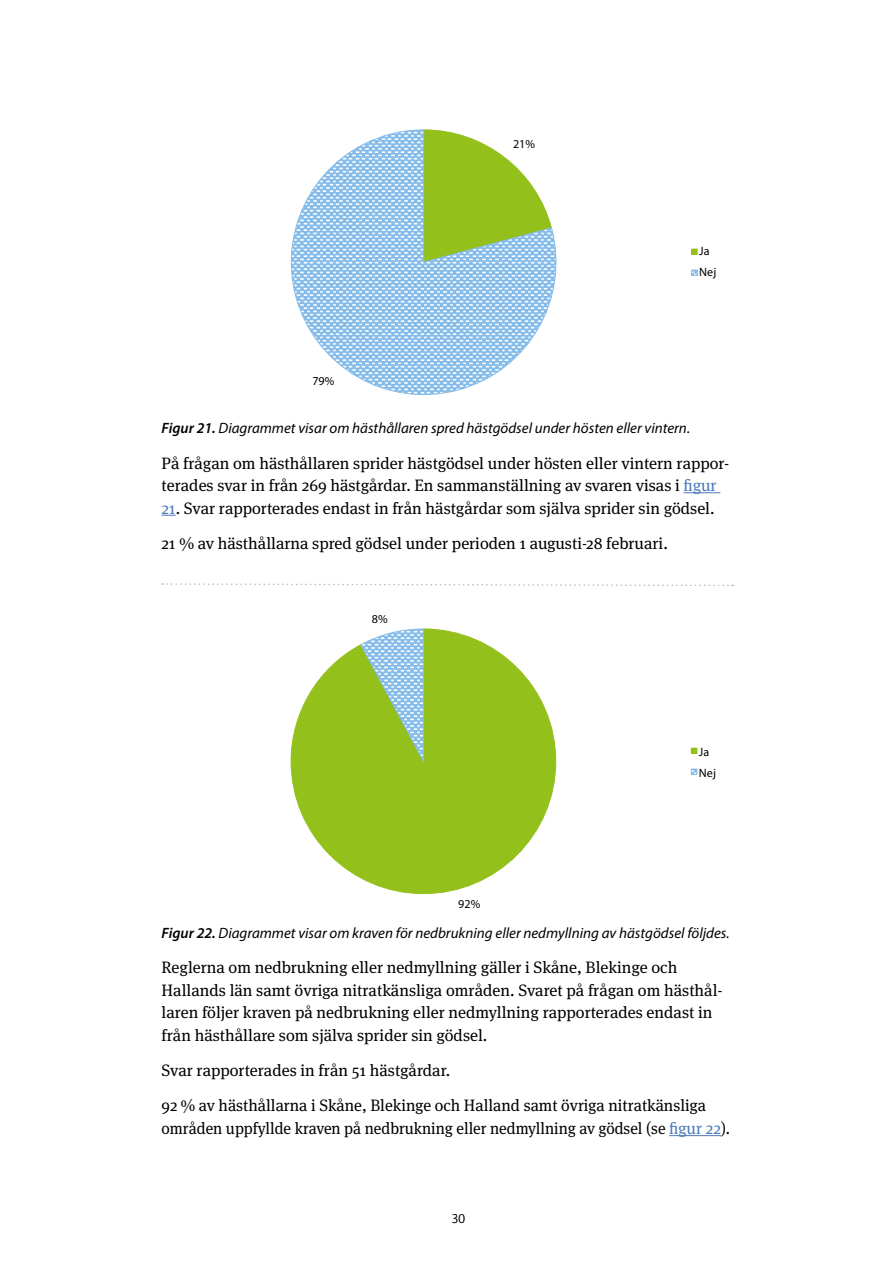
<style>
.page{position:relative;width:893px;height:1263px;background:#fff}
.page>*{position:absolute;margin:0;border:0;box-sizing:border-box;transform-origin:0 0}
.Brödtext{font:16.5px/22.5px "Meta Serif Pro";color:#000}
.Figurrubrik{font:italic 15px "Myriad Pro";color:#000}
.t1{font:300 13.5px "Myriad Pro";color:#000}
.t2{font:12.15px/21px "Myriad Pro";letter-spacing:.01em;color:#000}
.s1{font-weight:600}
.s2{color:#4c7cba}
</style>
<div class="page">
<hr style="left:684px;top:492px;width:36px;height:1px;background:#4c7cba">
<svg style="left:162px;top:515px;width:14px;height:1px"></svg>
<hr style="left:669px;top:1135px;width:52px;height:1px;background:#4c7cba">
<svg style="left:290px;top:130px;width:267px;height:266px"></svg>
<svg style="left:691px;top:249px;width:6px;height:5px"></svg>
<svg style="left:691px;top:270px;width:6px;height:5px"></svg>
<svg style="left:291px;top:629px;width:265px;height:265px"></svg>
<svg style="left:360px;top:629px;width:64px;height:134px;background:#9ec890"></svg>
<svg style="left:691px;top:748px;width:6px;height:5px"></svg>
<svg style="left:691px;top:769px;width:6px;height:5px"></svg>
<svg style="left:162px;top:583px;width:571px;height:4px"></svg>
<p class="t2" style="left:312px;top:370px;width:23px">79%</p>
<p class="t2" style="left:513px;top:133px;width:23px">21%</p>
<p class="t2" style="left:699px;top:240px;width:19px">Ja<br>Nej</p>
<p class="Figurrubrik" style="left:162px;top:419px;width:530px"><span class="s1">Figur 21.</span> Diagrammet visar om hästhållaren spred hästgödsel under hösten eller vintern.</p>
<p class="Brödtext" style="left:162px;top:451px;width:569px">På frågan om hästhållaren sprider hästgödsel under hösten eller vintern rappor&shy;terades svar in från 269 hästgårdar. En sammanställning av svaren visas i <span class="s2">figur</span></p>
<p class="Brödtext" style="left:162px;top:496px;width:555px"><span class="s2">21</span>. Svar rapporterades endast in från hästgårdar som själva sprider sin gödsel.</p>
<p class="Brödtext" style="left:162px;top:531px;width:508px">21 % av hästhållarna spred gödsel under perioden 1 augusti-28 februari.</p>
<p class="t2" style="left:372px;top:608px;width:17px">8%</p>
<p class="t2" style="left:458px;top:894px;width:24px">92%</p>
<p class="t2" style="left:699px;top:741px;width:19px">Ja<br>Nej</p>
<p class="Figurrubrik" style="left:162px;top:924px;width:569px"><span class="s1">Figur 22.</span> Diagrammet visar om kraven för nedbrukning eller nedmyllning av hästgödsel följdes.</p>
<p class="Brödtext" style="left:162px;top:956px;width:562px">Reglerna om nedbrukning eller nedmyllning gäller i Skåne, Blekinge och Hallands län samt övriga nitratkänsliga områden. Svaret på frågan om hästhål&shy;laren följer kraven på nedbrukning eller nedmyllning rapporterades endast in från hästhållare som själva sprider sin gödsel.</p>
<p class="Brödtext" style="left:162px;top:1058px;width:290px">Svar rapporterades in från 51 hästgårdar.</p>
<p class="Brödtext" style="left:162px;top:1094px;width:570px">92 % av hästhållarna i Skåne, Blekinge och Halland samt övriga nitratkänsliga områden uppfyllde kraven på nedbrukning eller nedmyllning av gödsel (se <span class="s2">figur 22</span>).</p>
<p class="t1" style="left:452px;top:1210px;width:15px">30</p>
</div>
